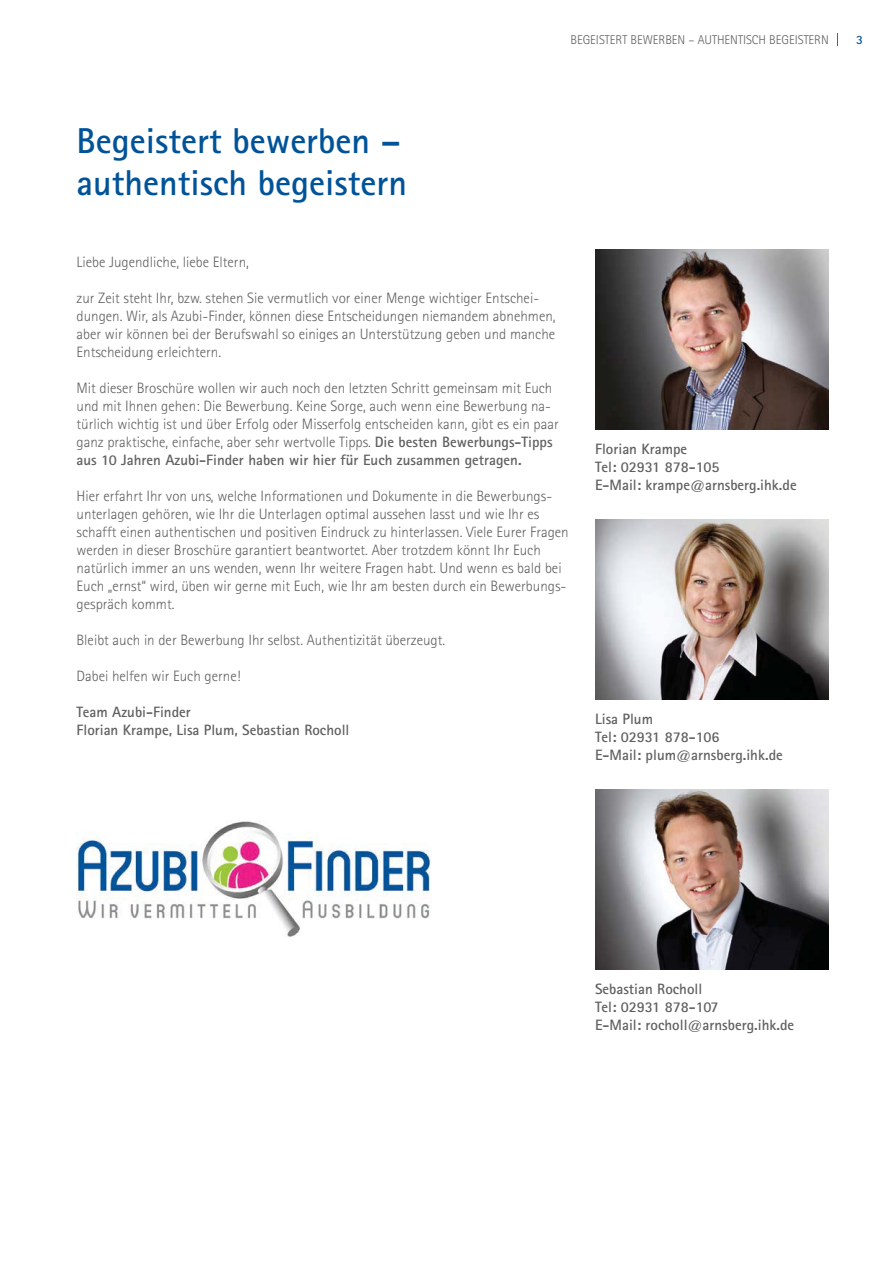
<style>
.page{position:relative;width:893px;height:1263px;background:#fff}
.page>*{position:absolute;margin:0;border:0;box-sizing:border-box;transform-origin:0 0}
.t1{font:700 36px/42px "Rotis Sans Serif";color:#005399}
.t2{font:300 15px/18px "Rotis Sans Serif";color:#606060}
.t3{font:700 15px/18px "Rotis Sans Serif";color:#606060}
.t4{font:300 12.75px "Rotis Sans Serif";color:#606060}
.t5{font:700 12.75px "Rotis Sans Serif";color:#005399}
.s1{font-weight:700}
</style>
<div class="page">
<svg style="left:837px;top:33px;width:1px;height:13px"></svg>
<img style="left:595px;top:249px;width:234px;height:180px">
<img style="left:595px;top:519px;width:234px;height:180px">
<img style="left:595px;top:789px;width:234px;height:180px">
<img style="left:77px;top:821px;width:354px;height:116px">
<h1 class="t1" style="left:77px;top:124px;width:332px">Begeistert bewerben – authentisch begeistern</h1>
<p class="t4" style="left:570px;top:35px;width:260px">BEGEISTERT BEWERBEN – AUTHENTISCH BEGEISTERN</p>
<p class="t5" style="left:856px;top:36px;width:8px">3</p>
<p class="t2" style="left:77px;top:255px;width:174px">Liebe Jugendliche, liebe Eltern,</p>
<p class="t2" style="left:77px;top:291px;width:481px">zur Zeit steht Ihr, bzw. stehen Sie vermutlich vor einer Menge wichtiger Entschei&shy;dungen. Wir, als Azubi-Finder, können diese Entscheidungen niemandem abnehmen, aber wir können bei der Berufswahl so einiges an Unterstützung geben und manche Entscheidung erleichtern.</p>
<p class="t2" style="left:77px;top:381px;width:484px">Mit dieser Broschüre wollen wir auch noch den letzten Schritt gemeinsam mit Euch und mit Ihnen gehen: Die Bewerbung. Keine Sorge, auch wenn eine Bewerbung na&shy;türlich wichtig ist und über Erfolg oder Misserfolg entscheiden kann, gibt es ein paar ganz praktische, einfache, aber sehr wertvolle Tipps. <span class="s1">Die besten Bewerbungs-Tipps aus 10 Jahren Azubi-Finder haben wir hier für Euch zusammen getragen.</span></p>
<p class="t2" style="left:77px;top:489px;width:494px">Hier erfahrt Ihr von uns, welche Informationen und Dokumente in die Bewerbungs&shy;unterlagen gehören, wie Ihr die Unterlagen optimal aussehen lasst und wie Ihr es schafft einen authentischen und positiven Eindruck zu hinterlassen. Viele Eurer Fragen werden in dieser Broschüre garantiert beantwortet. Aber trotzdem könnt Ihr Euch natürlich immer an uns wenden, wenn Ihr weitere Fragen habt. Und wenn es bald bei Euch „ernst“ wird, üben wir gerne mit Euch, wie Ihr am besten durch ein Bewerbungs&shy;gespräch kommt.</p>
<p class="t2" style="left:77px;top:633px;width:370px">Bleibt auch in der Bewerbung Ihr selbst. Authentizität überzeugt.</p>
<p class="t2" style="left:77px;top:669px;width:166px">Dabei helfen wir Euch gerne!</p>
<p class="t3" style="left:77px;top:705px;width:274px">Team Azubi-Finder<br>Florian Krampe, Lisa Plum, Sebastian Rocholl</p>
<p class="t3" style="left:595px;top:441px;width:203px">Florian Krampe<br>Tel: 02931 878-105<br>E-Mail: krampe@arnsberg.ihk.de</p>
<p class="t3" style="left:595px;top:711px;width:189px">Lisa Plum<br>Tel: 02931 878-106<br>E-Mail: plum@arnsberg.ihk.de</p>
<p class="t3" style="left:595px;top:981px;width:201px">Sebastian Rocholl<br>Tel: 02931 878-107<br>E-Mail: rocholl@arnsberg.ihk.de</p>
</div>
